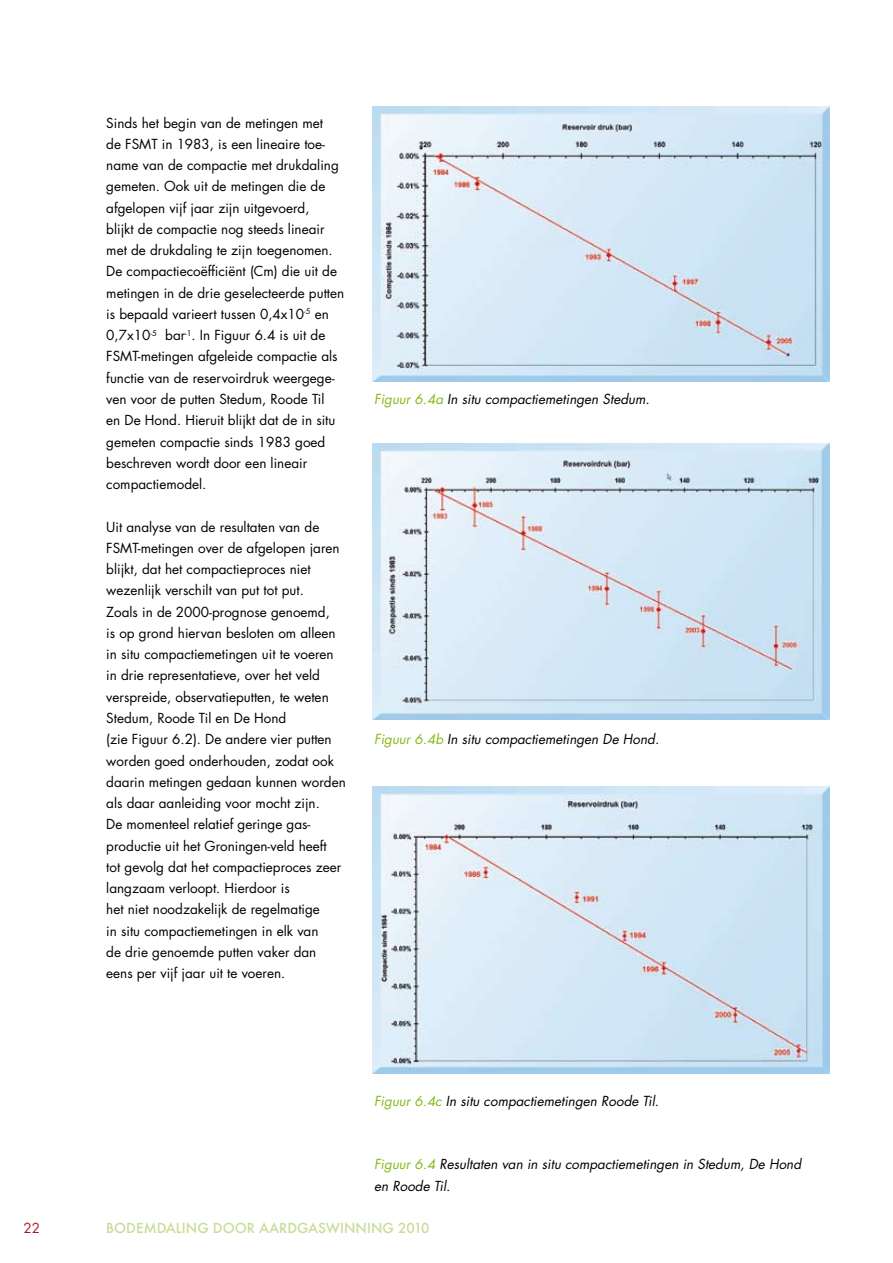
<style>
.page{position:relative;width:893px;height:1263px;background:#fff}
.page>*{position:absolute;margin:0;border:0;box-sizing:border-box;transform-origin:0 0}
.t1{font:13.5px/21.3px "Futura";color:#000}
.t2{font:italic 13.5px/21.3px "Futura";color:#000}
.t3{font:500 13.5px "Futura";color:#c9dc99}
.t4{font:13.5px "Futura";color:#b51621}
.s1{color:#86b918}
</style>
<div class="page">
<img style="left:373px;top:106px;width:456px;height:276px">
<img style="left:373px;top:444px;width:456px;height:275px">
<img style="left:373px;top:787px;width:456px;height:287px">
<p class="t1" style="left:106px;top:112px;width:239px">Sinds het begin van de metingen met<br>de FSMT in 1983, is een lineaire toe&shy;name van de compactie met drukdaling gemeten. Ook uit de metingen die de afgelopen vijf jaar zijn uitgevoerd,<br>blijkt de compactie nog steeds lineair met de drukdaling te zijn toegenomen.<br>De compactiecoëfficiënt (Cm) die uit de metingen in de drie geselecteerde putten is bepaald varieert tussen 0,4x10<sup>-5</sup> en 0,7x10<sup>-5</sup> bar<sup>-1</sup>. In Figuur 6.4 is uit de FSMT-metingen afgeleide compactie als functie van de reservoirdruk weergege&shy;ven voor de putten Stedum, Roode Til<br>en De Hond. Hieruit blijkt dat de in situ gemeten compactie sinds 1983 goed beschreven wordt door een lineair compactiemodel.</p>
<p class="t1" style="left:106px;top:516px;width:241px">Uit analyse van de resultaten van de FSMT-metingen over de afgelopen jaren blijkt, dat het compactieproces niet wezenlijk verschilt van put tot put.<br>Zoals in de 2000-prognose genoemd,<br>is op grond hiervan besloten om alleen in situ compactiemetingen uit te voeren in drie representatieve, over het veld verspreide, observatieputten, te weten Stedum, Roode Til en De Hond<br>(zie Figuur 6.2). De andere vier putten worden goed onderhouden, zodat ook daarin metingen gedaan kunnen worden als daar aanleiding voor mocht zijn.<br>De momenteel relatief geringe gas&shy;productie uit het Groningen-veld heeft<br>tot gevolg dat het compactieproces zeer langzaam verloopt. Hierdoor is<br>het niet noodzakelijk de regelmatige<br>in situ compactiemetingen in elk van<br>de drie genoemde putten vaker dan eens per vijf jaar uit te voeren.</p>
<p class="t2" style="left:374px;top:388px;width:277px"><span class="s1">Figuur 6.4a</span> In situ compactiemetingen Stedum.</p>
<p class="t2" style="left:374px;top:728px;width:286px"><span class="s1">Figuur 6.4b</span> In situ compactiemetingen De Hond.</p>
<p class="t2" style="left:374px;top:1090px;width:286px"><span class="s1">Figuur 6.4c</span> In situ compactiemetingen Roode Til.</p>
<p class="t2" style="left:374px;top:1153px;width:428px"><span class="s1">Figuur 6.4</span> Resultaten van in situ compactiemetingen in Stedum, De Hond en Roode Til.</p>
<p class="t4" style="left:24px;top:1219px;width:18px">22</p>
<p class="t3" style="left:106px;top:1219px;width:49px">BODEMDA</p>
<p class="t3" style="left:176px;top:1219px;width:122px">LING DOOR AARDGAS</p>
<p class="t3" style="left:326px;top:1219px;width:105px">WINNING 2010</p>
</div>
